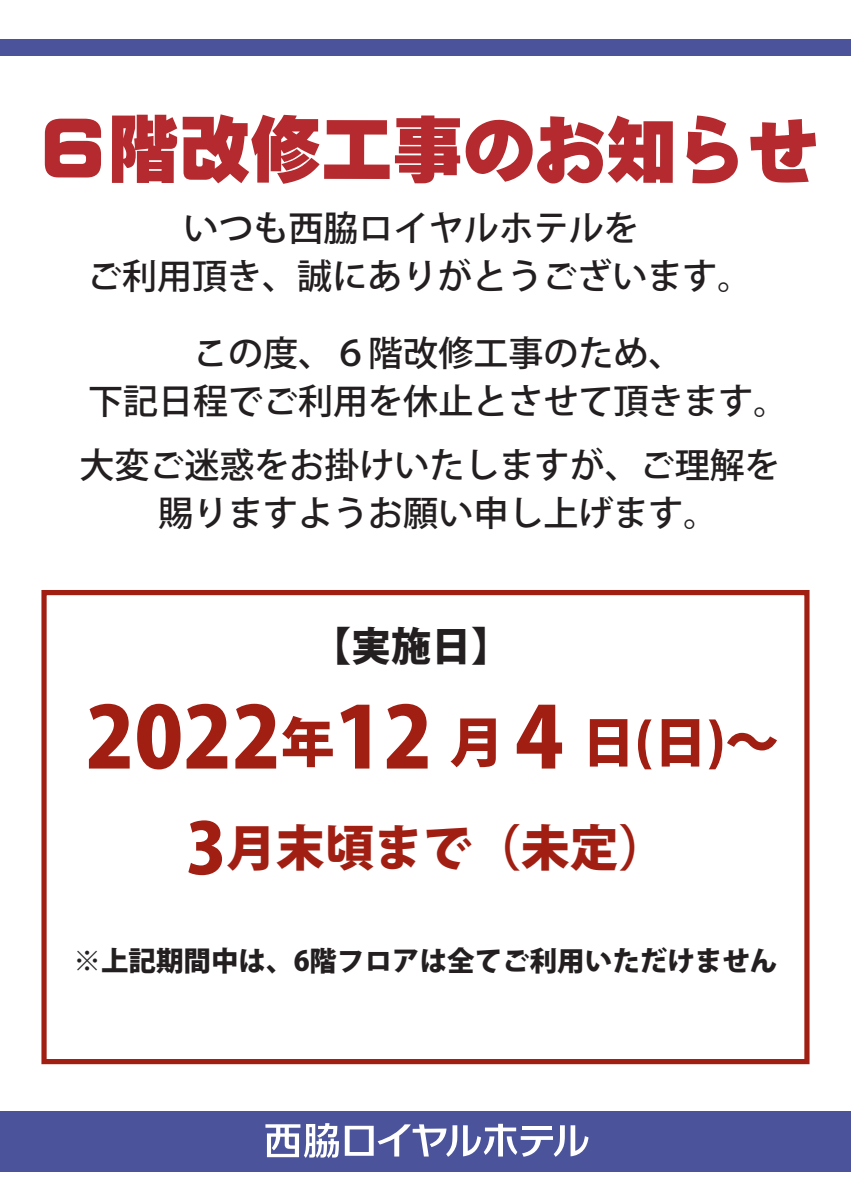
<style>
.page{position:relative;width:851px;height:1201px;background:#fff}
.page>*{position:absolute;margin:0;border:0;box-sizing:border-box;transform-origin:0 0}
.t1{font:800 84px "Koz Go Pro";color:#a01e12}
.t2{font:71px "Heiti EG Super Bold SJIS";color:#b42a2e}
.t3{font:800 49px "Koz Go Pro";color:#a01e12}
.t4{font:800 40px "Koz Go Pro";color:#231f20}
.t5{font:500 35px/47.5px "Koz Go Pro";color:#231f20;text-align:center}
.t6{font:800 27.5px "Koz Go Pro";color:#231f20}
.s1{font-size:53.75px}
.s2{font-size:70px}
</style>
<div class="page">
<div style="left:0;top:1111px;width:850px;height:61px;background:#4b549a"></div>
<svg style="left:345px;top:1124px;width:112px;height:32px"></svg>
<svg style="left:570px;top:1125px;width:18px;height:31px"></svg>
<svg style="left:265px;top:1123px;width:74px;height:34px"></svg>
<svg style="left:463px;top:1123px;width:101px;height:33px"></svg>
<div style="left:0;top:39px;width:850px;height:16px;background:#4b549a"></div>
<div style="left:41px;top:590px;width:768px;height:474px;border:5px solid #a01e12"></div>
<h2 class="t2" style="left:37px;top:114px;width:783px">６階改修工事のお知らせ</h2>
<p class="t5" style="left:87px;top:206px;width:666px">いつも西脇ロイヤルホテルを<br>ご利用頂き、誠にありがとうございます。</p>
<p class="t5" style="left:88px;top:331px;width:702px">この度、６階改修工事のため、<br>下記日程でご利用を休止とさせて頂きます。</p>
<p class="t5" style="left:79px;top:443px;width:702px">大変ご迷惑をお掛けいたしますが、ご理解を賜りますようお願い申し上げます。</p>
<p class="t4" style="left:311px;top:620px;width:201px">【実施日】</p>
<h1 class="t1" style="left:86px;top:683px;width:694px">2022<span class="s1">年</span>12 <span class="s1">月</span> 4 <span class="s1">日(日)～</span></h1>
<h3 class="t3" style="left:186px;top:816px;width:483px"><span class="s2">3</span>月末頃まで（未定）</h3>
<p class="t6" style="left:73px;top:943px;width:705px">※上記期間中は、6階フロアは全てご利用いただけません</p>
</div>
